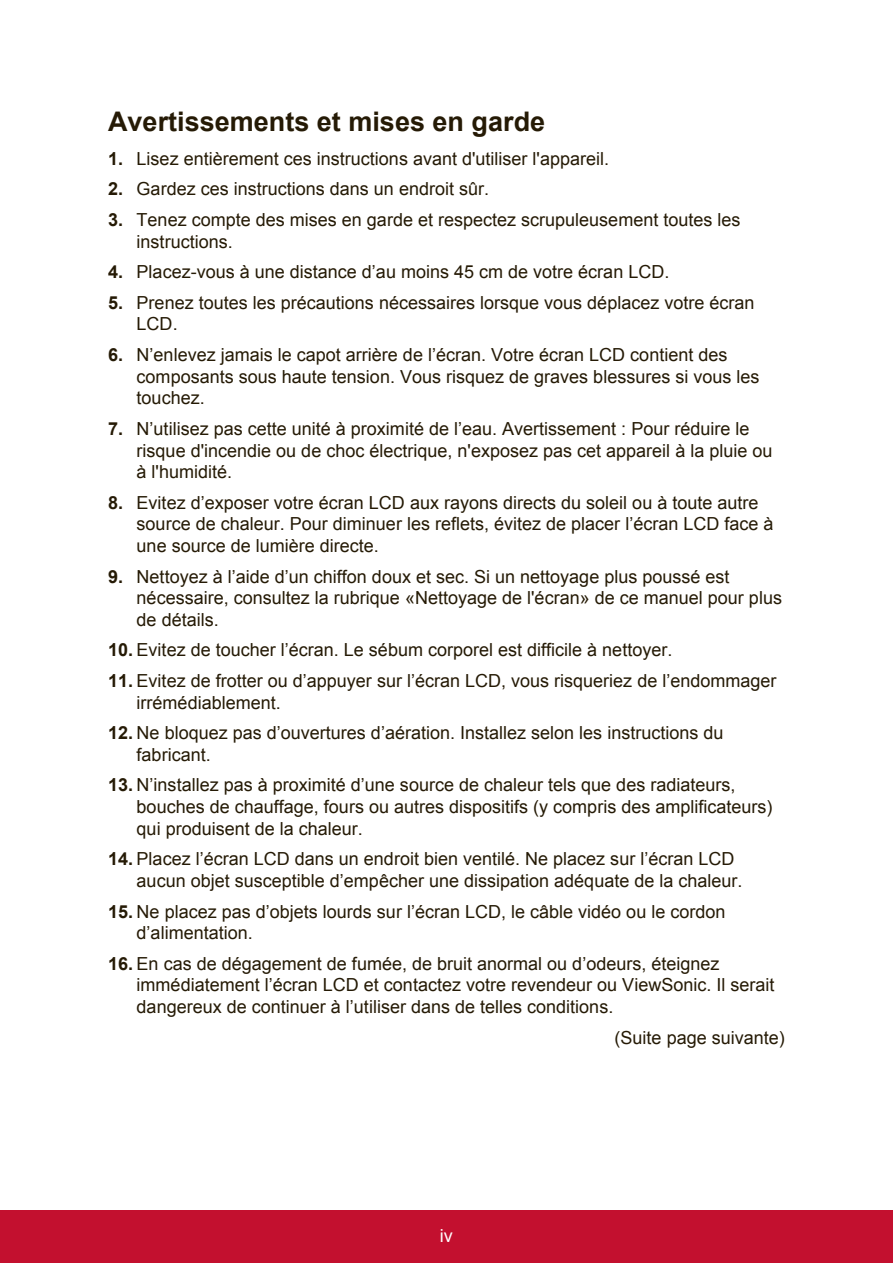
<style>
.page{position:relative;width:893px;height:1263px;background:#fff}
.page>*{position:absolute;margin:0;border:0;box-sizing:border-box;transform-origin:0 0}
.t1{font:700 27px "Arial";color:#251a05}
.t2{font:18px/21.6px "Arial";color:#251a05}
.t3{font:18px "Arial";color:#fff}
.s1{font-weight:700}
</style>
<div class="page">
<div style="left:0;top:1210px;width:892px;height:53px;background:#c3102f"></div>
<h1 class="t1" style="left:108px;top:104px;width:438px">Avertissements et mises en garde</h1>
<p class="t2" style="left:108px;top:148px;width:502px"><span class="s1">1.</span> Lisez entièrement ces instructions avant d'utiliser l'appareil.</p>
<p class="t2" style="left:108px;top:178px;width:382px"><span class="s1">2.</span> Gardez ces instructions dans un endroit sûr.</p>
<p class="t2" style="left:136px;top:209px;width:605px;text-indent:-28px"><span class="s1">3.</span> Tenez compte des mises en garde et respectez scrupuleusement toutes les instructions.</p>
<p class="t2" style="left:108px;top:261px;width:562px"><span class="s1">4.</span> Placez-vous à une distance d’au moins 45 cm de votre écran LCD.</p>
<p class="t2" style="left:136px;top:292px;width:619px;text-indent:-28px"><span class="s1">5.</span> Prenez toutes les précautions nécessaires lorsque vous déplacez votre écran<br>LCD.</p>
<p class="t2" style="left:136px;top:344px;width:624px;text-indent:-28px"><span class="s1">6.</span> N’enlevez jamais le capot arrière de l’écran. Votre écran LCD contient des composants sous haute tension. Vous risquez de graves blessures si vous les touchez.</p>
<p class="t2" style="left:136px;top:418px;width:637px;text-indent:-28px"><span class="s1">7.</span> N’utilisez pas cette unité à proximité de l’eau. Avertissement : Pour réduire le risque d'incendie ou de choc électrique, n'exposez pas cet appareil à la pluie ou à l'humidité.</p>
<p class="t2" style="left:136px;top:492px;width:638px;text-indent:-28px"><span class="s1">8.</span> Evitez d’exposer votre écran LCD aux rayons directs du soleil ou à toute autre source de chaleur. Pour diminuer les reflets, évitez de placer l’écran LCD face à une source de lumière directe.</p>
<p class="t2" style="left:136px;top:565px;width:646px;text-indent:-28px"><span class="s1">9.</span> Nettoyez à l’aide d’un chiffon doux et sec. Si un nettoyage plus poussé est nécessaire, consultez la rubrique «Nettoyage de l'écran» de ce manuel pour plus de détails.</p>
<p class="t2" style="left:108px;top:639px;width:565px"><span class="s1">10.</span> Evitez de toucher l’écran. Le sébum corporel est difficile à nettoyer.</p>
<p class="t2" style="left:136px;top:670px;width:641px;text-indent:-28px"><span class="s1">11.</span> Evitez de frotter ou d’appuyer sur l’écran LCD, vous risqueriez de l’endommager irrémédiablement.</p>
<p class="t2" style="left:136px;top:722px;width:588px;text-indent:-28px"><span class="s1">12.</span> Ne bloquez pas d’ouvertures d’aération. Installez selon les instructions du fabricant.</p>
<p class="t2" style="left:136px;top:774px;width:637px;text-indent:-28px"><span class="s1">13.</span> N’installez pas à proximité d’une source de chaleur tels que des radiateurs, bouches de chauffage, fours ou autres dispositifs (y compris des amplificateurs) qui produisent de la chaleur.</p>
<p class="t2" style="left:136px;top:848px;width:607px;text-indent:-28px"><span class="s1">14.</span> Placez l’écran LCD dans un endroit bien ventilé. Ne placez sur l’écran LCD aucun objet susceptible d’empêcher une dissipation adéquate de la chaleur.</p>
<p class="t2" style="left:136px;top:900px;width:590px;text-indent:-28px"><span class="s1">15.</span> Ne placez pas d’objets lourds sur l’écran LCD, le câble vidéo ou le cordon d’alimentation.</p>
<p class="t2" style="left:136px;top:952px;width:639px;text-indent:-28px"><span class="s1">16.</span> En cas de dégagement de fumée, de bruit anormal ou d’odeurs, éteignez immédiatement l’écran LCD et contactez votre revendeur ou ViewSonic. Il serait dangereux de continuer à l’utiliser dans de telles conditions.</p>
<p class="t2" style="left:614px;top:1026px;width:172px">(Suite page suivante)</p>
<p class="t3" style="left:440px;top:1223px;width:14px">iv</p>
</div>
